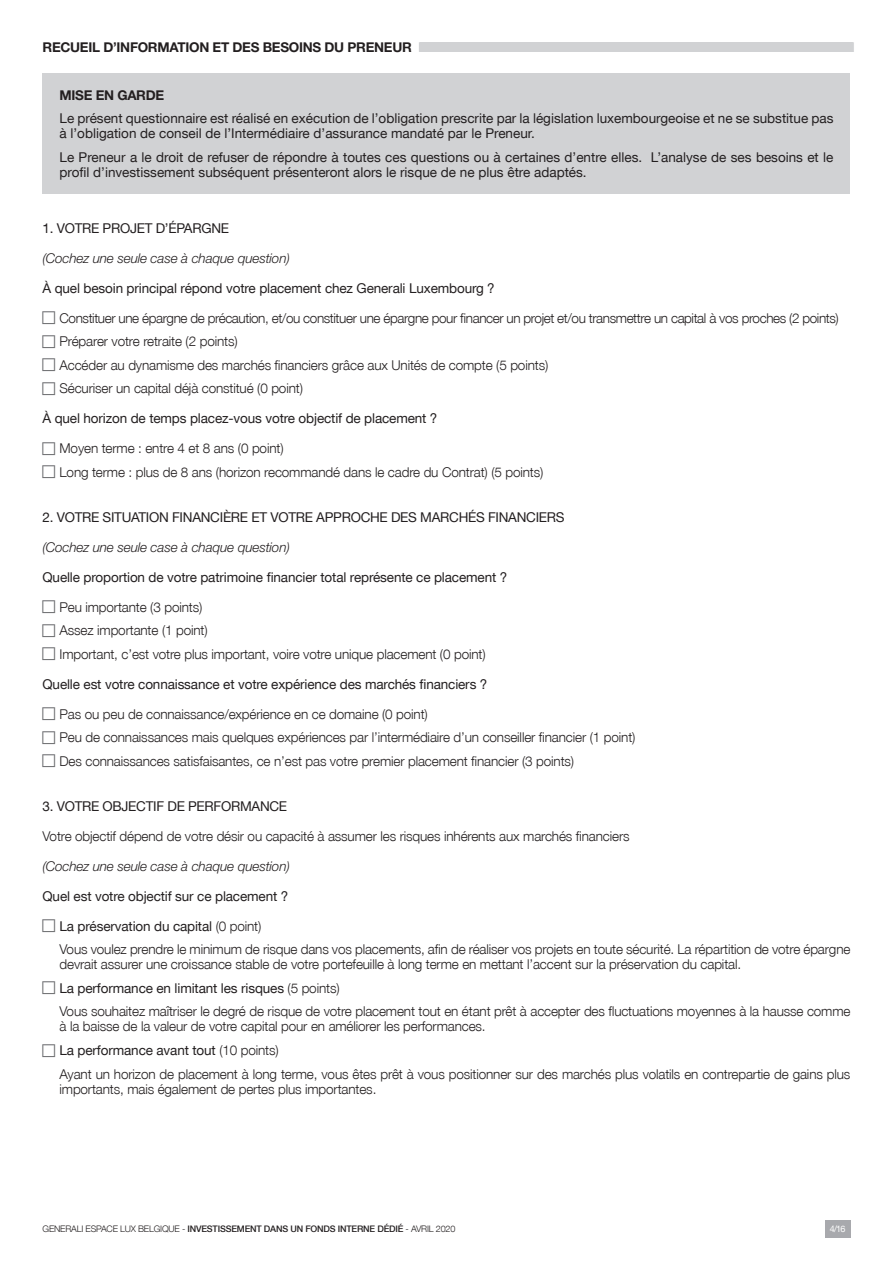
<style>
.page{position:relative;width:893px;height:1263px;background:#fff}
.page>*{position:absolute;margin:0;border:0;box-sizing:border-box;transform-origin:0 0}
.t1{font:300 13.5px/23.5px "Helvetica Neue LT Std";letter-spacing:-.01em;color:#231f20}
.t2{font:13.5px/15px "Helvetica Neue LT Std";letter-spacing:-.01em;color:#231f20}
.t3{font:900 13.5px "Helvetica Neue LT Std";letter-spacing:-.235em;color:#d1d2d4}
.t4{font:italic 300 13.5px "Helvetica Neue LT Std";letter-spacing:-.01em;color:#231f20}
.t5{font:700 13.5px "Helvetica Neue LT Std";letter-spacing:-.02em;color:#231f20}
.t6{font:500 9px "Helvetica Neue LT Std";letter-spacing:-.02em;color:#231f20}
.t7{font:9px "Helvetica Neue LT Std";color:#fff}
.s1{font-weight:700;color:#231f20}
.s2{font-family:"Casesaremplir Roman Rise";font-weight:400;font-size:19.5px;color:#6c6d70}
.s3{font-weight:400}
.s4{font-weight:300}
</style>
<div class="page">
<div style="left:825px;top:1220px;width:25px;height:17px;background:#a8a9ad"></div>
<div style="left:43px;top:73px;width:807px;height:121px;background:#d1d2d4"></div>
<p class="t3" style="left:43px;top:39px;width:814px"><span class="s1">R E C U E I L D ’ I N F O R M AT I O N E T D E S B E S O I N S D U P R E N E U R</span> IIIIIIIIIIIIIIIIIIIIIIIIIIIIIIIIIIIIIIIIIIIIIIIIIIIIIIIIIIIIIIIIIIIIIIIIIIIIIIIIIIIIIIIIIIIIIIIIIIIIIIIIIIIIIIIIIIIIIIIIIIIIIIIIIIIIIIIIIIIIIIIIIIIIIIIIIIIIIIIIIIIIIIIIIIIIIIIIIIIIIIIIIIIIIIIIIIIIIIIIIIIIIIIIIIIIIIIIIIIIIIIIIIIIIIIIIIIIIIIIIIIIIIIIIIIIIIIIIIIIIIIIIIIIIIIIIIIIIIIIIIIIIIIIIIIIIIIIIIIIIIIIIIIIIIIIIIIII</p>
<p class="t5" style="left:60px;top:87px;width:106px">MISE EN GARDE</p>
<p class="t2" style="left:60px;top:111px;width:775px">Le présent questionnaire est réalisé en exécution de l’obligation prescrite par la législation luxembourgeoise et ne se substitue pas à l’obligation de conseil de l’Intermédiaire d’assurance mandaté par le Preneur.</p>
<p class="t2" style="left:60px;top:149px;width:775px">Le Preneur a le droit de refuser de répondre à toutes ces questions ou à certaines d’entre elles. L’analyse de ses besoins et le profil d’investissement subséquent présenteront alors le risque de ne plus être adaptés.</p>
<p class="t2" style="left:43px;top:220px;width:188px">1. VOTRE PROJET D’ÉPARGNE</p>
<p class="t4" style="left:43px;top:250px;width:249px">(Cochez une seule case à chaque question)</p>
<p class="t2" style="left:43px;top:280px;width:454px">À quel besoin principal répond votre placement chez Generali Luxembourg ?</p>
<p class="t1" style="left:43px;top:306px;width:798px"><span class="s2">M</span> Constituer une épargne de précaution, et/ou constituer une épargne pour financer un projet et/ou transmettre un capital à vos proches (2 points)<br><span class="s2">M</span>Préparer votre retraite (2 points)<br><span class="s2">M</span>Accéder au dynamisme des marchés financiers grâce aux Unités de compte (5 points)<br><span class="s2">M</span>Sécuriser un capital déjà constitué (0 point)</p>
<p class="t2" style="left:43px;top:411px;width:396px">À quel horizon de temps placez-vous votre objectif de placement ?</p>
<p class="t1" style="left:43px;top:436px;width:502px"><span class="s2">M</span> Moyen terme : entre 4 et 8 ans (0 point)<br><span class="s2">M</span>Long terme : plus de 8 ans (horizon recommandé dans le cadre du Contrat) (5 points)</p>
<p class="t2" style="left:43px;top:509px;width:524px">2. VOTRE SITUATION FINANCIÈRE ET VOTRE APPROCHE DES MARCHÉS FINANCIERS</p>
<p class="t4" style="left:43px;top:539px;width:249px">(Cochez une seule case à chaque question)</p>
<p class="t2" style="left:43px;top:569px;width:466px">Quelle proportion de votre patrimoine financier total représente ce placement ?</p>
<p class="t1" style="left:43px;top:595px;width:445px"><span class="s2">M</span>Peu importante (3 points)<br><span class="s2">M</span>Assez importante (1 point)<br><span class="s2">M</span>Important, c’est votre plus important, voire votre unique placement (0 point)</p>
<p class="t2" style="left:43px;top:676px;width:446px">Quelle est votre connaissance et votre expérience des marchés financiers ?</p>
<p class="t1" style="left:43px;top:702px;width:594px"><span class="s2">M</span>Pas ou peu de connaissance/expérience en ce domaine (0 point)<br><span class="s2">M</span>Peu de connaissances mais quelques expériences par l’intermédiaire d’un conseiller financier (1 point)<br><span class="s2">M</span>Des connaissances satisfaisantes, ce n’est pas votre premier placement financier (3 points)</p>
<p class="t2" style="left:43px;top:798px;width:246px">3. VOTRE OBJECTIF DE PERFORMANCE</p>
<p class="t1" style="left:43px;top:824px;width:589px">Votre objectif dépend de votre désir ou capacité à assumer les risques inhérents aux marchés financiers</p>
<p class="t4" style="left:43px;top:858px;width:249px">(Cochez une seule case à chaque question)</p>
<p class="t2" style="left:43px;top:888px;width:247px">Quel est votre objectif sur ce placement ?</p>
<p class="t1" style="left:60px;top:914px;width:792px;text-indent:-17px"><span class="s2">M</span><span class="s3">La préservation du capital</span> (0 point)<br>Vous voulez prendre le minimum de risque dans vos placements, afin de réaliser vos projets en toute sécurité. La répartition de votre épargne</p>
<p class="t1" style="left:43px;top:952px;width:700px;text-indent:17px">devrait assurer une croissance stable de votre portefeuille à long terme en mettant l’accent sur la préservation du capital.<br><span class="s2">M</span><span class="s3">La performance en limitant les risques</span> (5 points)</p>
<p class="t1" style="left:60px;top:1004px;width:792px;line-height:15px">Vous souhaitez maîtriser le degré de risque de votre placement tout en étant prêt à accepter des fluctuations moyennes à la hausse comme à la baisse de la valeur de votre capital pour en améliorer les performances.</p>
<p class="t1" style="left:60px;top:1038px;width:792px;text-indent:-17px"><span class="s2">M</span><span class="s3">La performance avant tout</span> (10 points)<br>Ayant un horizon de placement à long terme, vous êtes prêt à vous positionner sur des marchés plus volatils en contrepartie de gains plus</p>
<p class="t1" style="left:60px;top:1077px;width:318px">importants, mais également de pertes plus importantes.</p>
<p class="t6" style="left:43px;top:1223px;width:414px"><span class="s4">GENERALI ESPACE LUX BELGIQUE -</span> INVESTISSEMENT DANS UN FONDS INTERNE DÉDIÉ <span class="s4">- AVRIL 2020</span></p>
<p class="t7" style="left:830px;top:1223px;width:17px">4/16</p>
</div>
